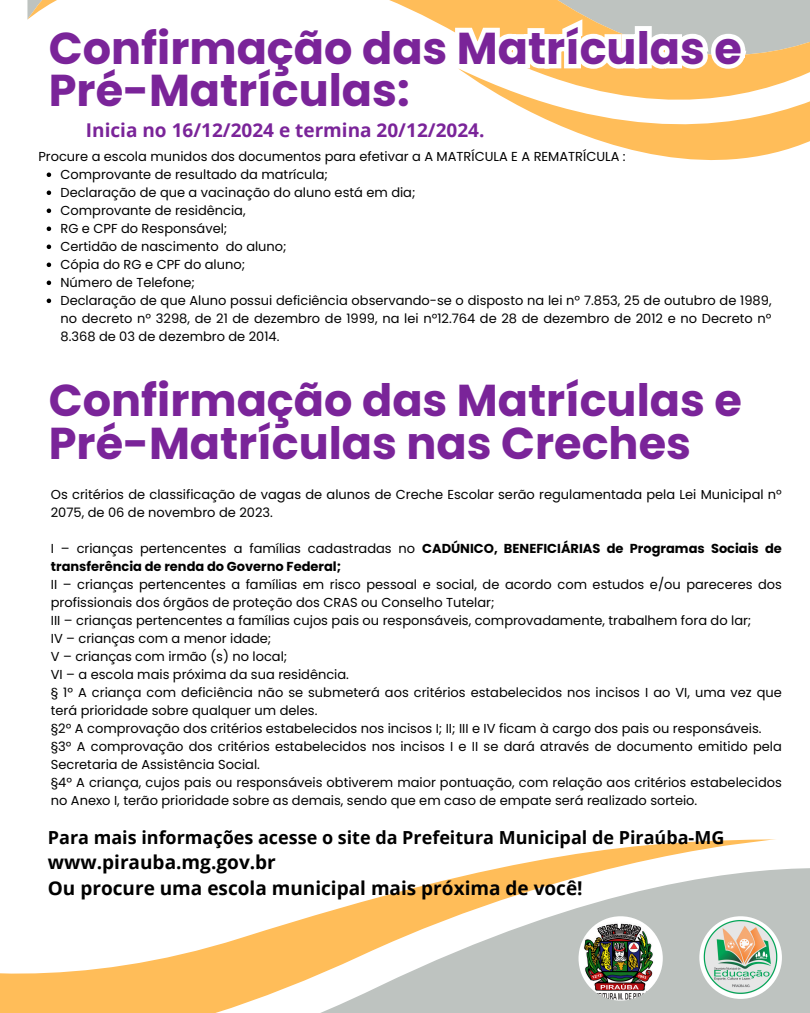
<style>
.page{position:relative;width:810px;height:1013px;background:#fff}
.page>*{position:absolute;margin:0;border:0;box-sizing:border-box;transform-origin:0 0}
.t1{font:700 44.6px/42.7px "Poppins";color:#7a2499}
.t2{font:700 19px "Open Sans";color:#000}
.t3{font:700 19px "Open Sans";color:#7a2499}
.t4{font:700 18px "Open Sans";color:#000}
.t5{font:13px/18px "Poppins";color:#000}
.t6{font:700 13px/18px "Poppins";color:#000}
.s1{font-weight:400}
</style>
<div class="page">
<svg style="left:488px;top:1px;width:322px;height:160px"></svg>
<div style="left:777px;top:868px;width:33px;height:92px;background:#bec3c0"></div>
<div style="left:777px;top:960px;width:33px;height:52px;background:#bec3c0"></div>
<svg style="left:0;top:839px;width:777px;height:173px"></svg>
<svg style="left:47px;top:172px;width:4px;height:5px"></svg>
<svg style="left:47px;top:190px;width:4px;height:5px"></svg>
<svg style="left:47px;top:208px;width:4px;height:5px"></svg>
<svg style="left:47px;top:226px;width:4px;height:5px"></svg>
<svg style="left:47px;top:244px;width:4px;height:5px"></svg>
<svg style="left:47px;top:262px;width:4px;height:5px"></svg>
<svg style="left:47px;top:280px;width:4px;height:5px"></svg>
<svg style="left:47px;top:298px;width:4px;height:5px"></svg>
<img style="left:579px;top:916px;width:84px;height:84px;border-radius:50%">
<img style="left:699px;top:916px;width:83px;height:82px;border-radius:50%">
<svg style="left:38px;top:0;width:715px;height:88px"></svg>
<svg style="left:42px;top:36px;width:379px;height:52px"></svg>
<h2 class="t1" style="left:49px;top:27px;width:695px">Confirmação das Matrículas e<br>Pré-Matrículas:</h2>
<h2 class="t3" style="left:86px;top:117px;width:400px">Inicia no 16/12/2024 e termina 20/12/2024.</h2>
<p class="t5" style="left:38px;top:147px;width:589px">Procure a escola munidos dos documentos para efetivar a A MATRÍCULA E A REMATRÍCULA :</p>
<p class="t5" style="left:60px;top:165px;width:269px">Comprovante de resultado da matrícula;</p>
<p class="t5" style="left:60px;top:183px;width:357px">Declaração de que a vacinação do aluno está em dia;</p>
<p class="t5" style="left:60px;top:201px;width:187px">Comprovante de residência,</p>
<p class="t5" style="left:60px;top:219px;width:168px">RG e CPF do Responsável;</p>
<p class="t5" style="left:60px;top:237px;width:228px">Certidão de nascimento do aluno;</p>
<p class="t5" style="left:60px;top:255px;width:186px">Cópia do RG e CPF do aluno;</p>
<p class="t5" style="left:60px;top:273px;width:136px">Número de Telefone;</p>
<h1 class="t5" style="left:60px;top:291px;width:713px;text-align:justify">Declaração de que Aluno possui deficiência observando-se o disposto na lei nº 7.853, 25 de outubro de 1989, no decreto nº 3298, de 21 de dezembro de 1999, na lei nº12.764 de 28 de dezembro de 2012 e no Decreto nº 8.368 de 03 de dezembro de 2014.</h1>
<h2 class="t1" style="left:49px;top:379px;width:695px">Confirmação das Matrículas e<br>Pré-Matrículas nas Creches</h2>
<p class="t5" style="left:51px;top:485px;width:733px">Os critérios de classificação de vagas de alunos de Creche Escolar serão regulamentada pela Lei Municipal nº<br>2075, de 06 de novembro de 2023.</p>
<p class="t6" style="left:51px;top:539px;width:733px"><span class="s1">I – crianças pertencentes a famílias cadastradas no</span> CADÚNICO, BENEFICIÁRIAS de Programas Sociais de transferência de renda do Governo Federal;</p>
<p class="t5" style="left:51px;top:575px;width:733px">II – crianças pertencentes a famílias em risco pessoal e social, de acordo com estudos e/ou pareceres dos profissionais dos órgãos de proteção dos CRAS ou Conselho Tutelar;</p>
<p class="t5" style="left:51px;top:611px;width:702px">III – crianças pertencentes a famílias cujos pais ou responsáveis, comprovadamente, trabalhem fora do lar;</p>
<p class="t5" style="left:51px;top:629px;width:222px">IV – crianças com a menor idade;</p>
<p class="t5" style="left:51px;top:647px;width:238px">V – crianças com irmão (s) no local;</p>
<p class="t5" style="left:51px;top:665px;width:300px">VI – a escola mais próxima da sua residência.</p>
<p class="t5" style="left:51px;top:683px;width:733px">§ 1º A criança com deficiência não se submeterá aos critérios estabelecidos nos incisos I ao VI, uma vez que terá prioridade sobre qualquer um deles.</p>
<p class="t5" style="left:51px;top:719px;width:712px">§2º A comprovação dos critérios estabelecidos nos incisos I; II; III e IV ficam à cargo dos pais ou responsáveis.</p>
<h2 class="t5" style="left:51px;top:737px;width:733px">§3º A comprovação dos critérios estabelecidos nos incisos I e II se dará através de documento emitido pela<br>Secretaria de Assistência Social.</h2>
<p class="t5" style="left:51px;top:773px;width:733px">§4º A criança, cujos pais ou responsáveis obtiverem maior pontuação, com relação aos critérios estabelecidos no Anexo I, terão prioridade sobre as demais, sendo que em caso de empate será realizado sorteio.</p>
<h1 class="t4" style="left:48px;top:825px;width:678px">Para mais informações acesse o site da Prefeitura Municipal de Piraúba-MG</h1>
<p class="t2" style="left:48px;top:849px;width:230px">www.pirauba.mg.gov.br</p>
<p class="t2" style="left:48px;top:874px;width:536px">Ou procure uma escola municipal mais próxima de você!</p>
</div>
